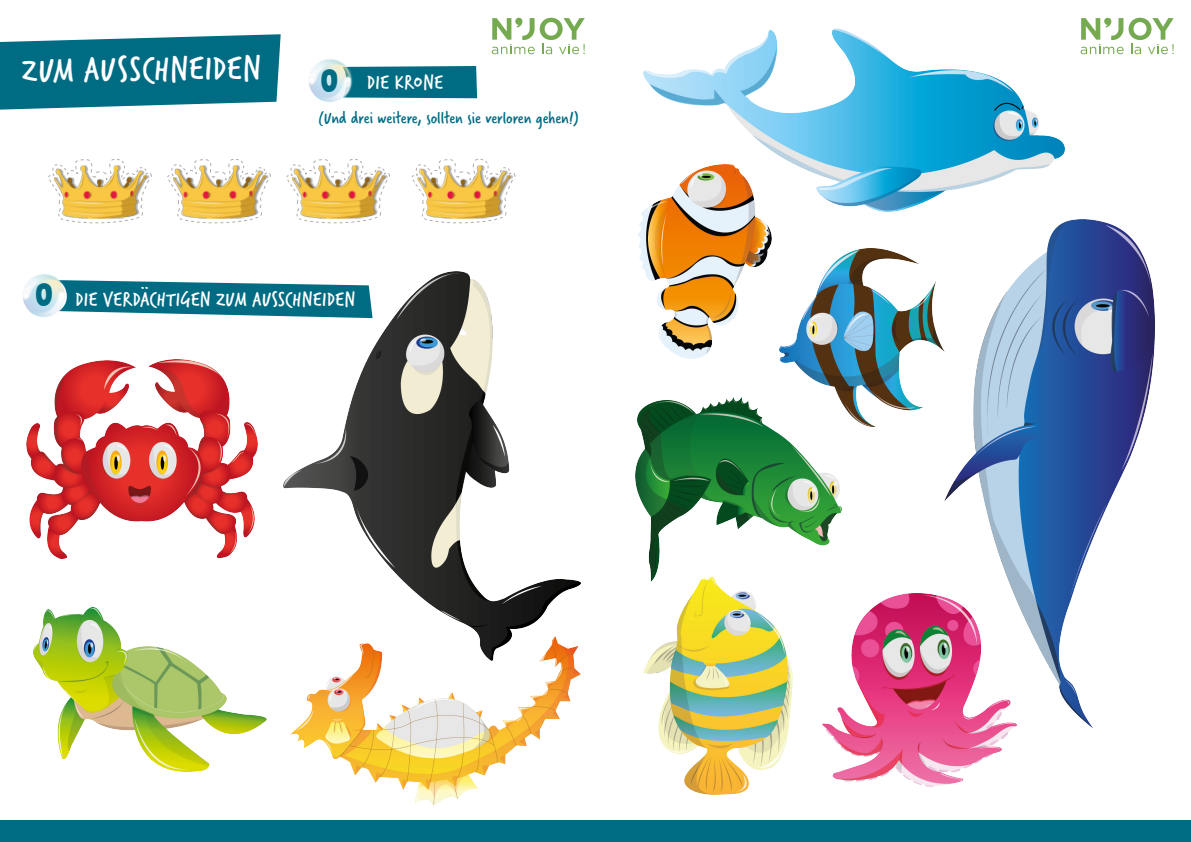
<style>
.page{position:relative;width:1191px;height:842px;background:#fff}
.page>*{position:absolute;margin:0;border:0;box-sizing:border-box;transform-origin:0 0}
.t1{font:37px "Verveine";color:#fff}
.t2{font:32.8px "Springwood Display DEMO";color:#006c83}
.Titres{font:21.9px "Verveine";letter-spacing:.01em;color:#fff}
.Titres-2{font:18px "Verveine";letter-spacing:-.005em;color:#006c83}
</style>
<div class="page">
<div style="left:0;top:821px;width:1191px;height:21px;background:#006c83"></div>
<svg style="left:0;top:34px;width:281px;height:76px;background:#1e7d91"></svg>
<div style="left:358px;top:66px;width:119px;height:32px;background:#006c83"></div>
<img style="left:309px;top:59px;width:49px;height:43px">
<svg style="left:72px;top:280px;width:212px;height:37px;background:#258195"></svg>
<img style="left:23px;top:274px;width:49px;height:43px">
<svg style="left:48px;top:159px;width:104px;height:65px"></svg>
<svg style="left:167px;top:159px;width:104px;height:65px"></svg>
<svg style="left:286px;top:159px;width:104px;height:65px"></svg>
<svg style="left:411px;top:159px;width:105px;height:65px"></svg>
<img style="left:26px;top:359px;width:232px;height:199px">
<img style="left:284px;top:272px;width:296px;height:364px">
<img style="left:289px;top:636px;width:291px;height:170px">
<img style="left:33px;top:607px;width:233px;height:165px">
<svg style="left:492px;top:18px;width:93px;height:36px"></svg>
<img style="left:643px;top:28px;width:421px;height:183px">
<img style="left:639px;top:165px;width:132px;height:193px">
<img style="left:944px;top:219px;width:210px;height:509px">
<img style="left:635px;top:398px;width:207px;height:179px">
<img style="left:643px;top:577px;width:149px;height:218px">
<img style="left:779px;top:249px;width:165px;height:178px">
<img style="left:822px;top:593px;width:207px;height:193px">
<svg style="left:1080px;top:18px;width:93px;height:36px"></svg>
<p class="t1" style="left:21px;top:45px;width:240px;rotate:-1deg">ZUM AUSSCHNEIDEN</p>
<p class="t2" style="left:321px;top:62px;width:19px">0</p>
<p class="Titres" style="left:367px;top:67px;width:78px">DIE KRONE</p>
<p class="Titres-2" style="left:318px;top:106px;width:262px">(Und drei weitere, sollten sie verloren gehen!)</p>
<p class="t2" style="left:35px;top:276px;width:19px">0</p>
<p class="Titres" style="left:75px;top:283px;width:281px">DIE VERDÄCHTIGEN ZUM AUSSCHNEIDEN</p>
</div>
